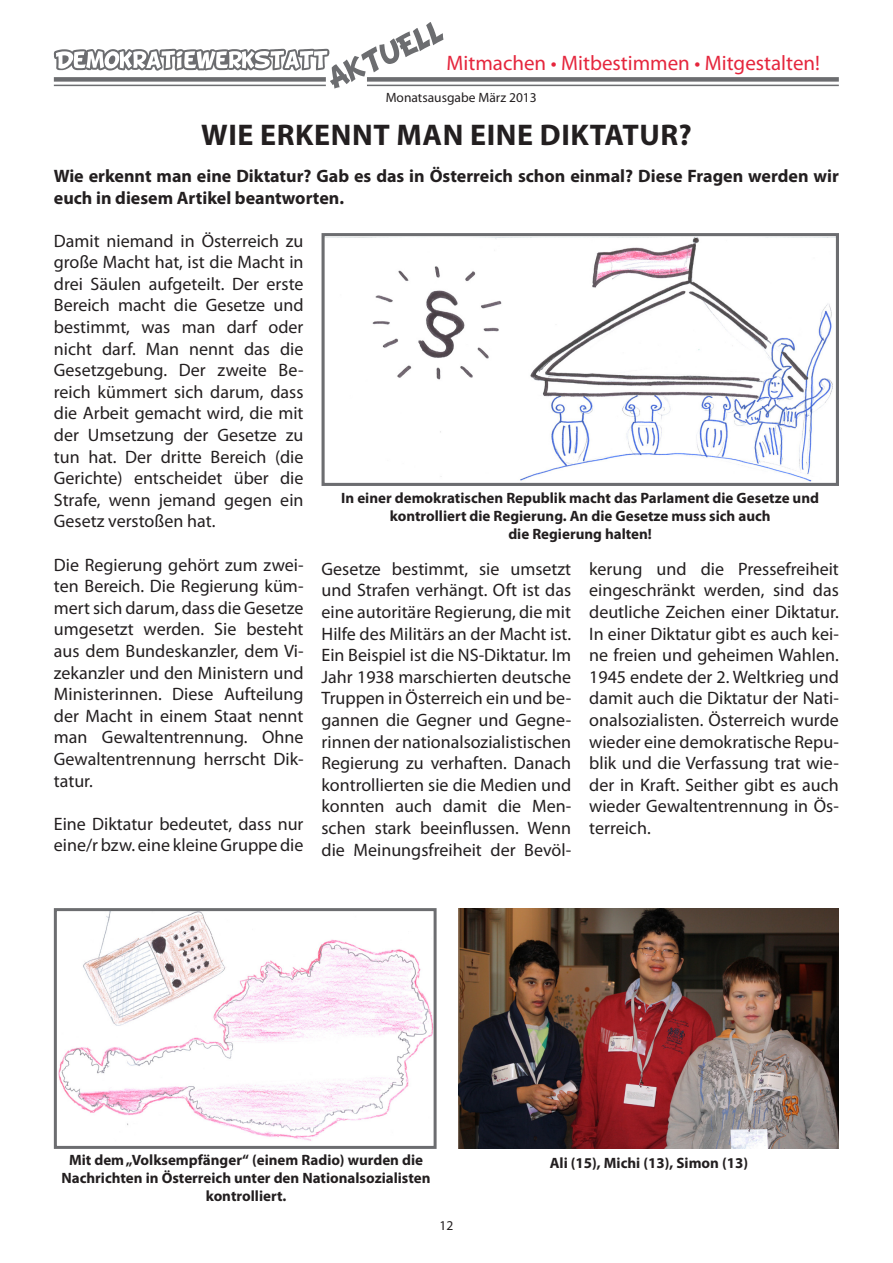
<style>
.page{position:relative;width:893px;height:1263px;background:#fff}
.page>*{position:absolute;margin:0;border:0;box-sizing:border-box;transform-origin:0 0}
.t1{font:700 30px "Myriad Pro";letter-spacing:.02em;color:#231f20}
.t2{font:21px "Myriad Pro";color:#e5263d}
.t3{font:18px/21.6px "Myriad Pro";color:#231f20;text-align:justify}
.t4{font:700 18px/21.6px "Myriad Pro";color:#231f20}
.t5{font:700 15px/18px "Myriad Pro";color:#231f20;text-align:center}
.t6{font:13.5px "Myriad Pro";color:#231f20}
</style>
<div class="page">
<div style="left:367px;top:77px;width:472px;height:5px;background:#6c6d70"></div>
<hr style="left:367px;top:85px;width:472px;height:1px;background:#6c6d70">
<svg style="left:54px;top:22px;width:389px;height:67px"></svg>
<img style="left:459px;top:908px;width:380px;height:241px">
<img style="left:326px;top:237px;width:509px;height:245px">
<div style="left:322px;top:233px;width:517px;height:253px;border:3px solid #6c6d70"></div>
<img style="left:58px;top:912px;width:375px;height:229px">
<div style="left:54px;top:908px;width:383px;height:241px;border:3px solid #6c6d70"></div>
<p class="t2" style="left:446px;top:50px;width:375px">Mitmachen • Mitbestimmen • Mitgestalten!</p>
<p class="t6" style="left:386px;top:89px;width:153px">Monatsausgabe März 2013</p>
<p class="t1" style="left:201px;top:116px;width:492px">WIE ERKENNT MAN EINE DIKTATUR?</p>
<p class="t4" style="left:54px;top:165px;width:787px">Wie erkennt man eine Diktatur? Gab es das in Österreich schon einmal? Diese Fragen werden wir euch in diesem Artikel beantworten.</p>
<p class="t3" style="left:54px;top:229px;width:251px">Damit niemand in Österreich zu große Macht hat, ist die Macht in drei Säulen aufgeteilt. Der erste Bereich macht die Gesetze und bestimmt, was man darf oder nicht darf. Man nennt das die Gesetzgebung. Der zweite Be&shy;reich kümmert sich darum, dass die Arbeit gemacht wird, die mit der Umsetzung der Gesetze zu tun hat. Der dritte Bereich (die Gerichte) entscheidet über die Strafe, wenn jemand gegen ein Gesetz verstoßen hat.</p>
<p class="t3" style="left:54px;top:553px;width:251px">Die Regierung gehört zum zwei&shy;ten Bereich. Die Regierung küm&shy;mert sich darum, dass die Gesetze umgesetzt werden. Sie besteht aus dem Bundeskanzler, dem Vi&shy;zekanzler und den Ministern und Ministerinnen. Diese Aufteilung der Macht in einem Staat nennt man Gewaltentrennung. Ohne Gewaltentrennung herrscht Dik&shy;tatur.</p>
<p class="t3" style="left:54px;top:813px;width:251px">Eine Diktatur bedeutet, dass nur eine/r bzw. eine kleine Gruppe die</p>
<p class="t5" style="left:341px;top:488px;width:479px">In einer demokratischen Republik macht das Parlament die Gesetze und kontrolliert die Regierung. An die Gesetze muss sich auch</p>
<p class="t5" style="left:508px;top:524px;width:145px">die Regierung halten!</p>
<p class="t3" style="left:322px;top:558px;width:251px">Gesetze bestimmt, sie umsetzt und Strafen verhängt. Oft ist das eine autoritäre Regierung, die mit Hilfe des Militärs an der Macht ist.<br>Ein Beispiel ist die NS-Diktatur. Im Jahr 1938 marschierten deutsche Truppen in Österreich ein und be&shy;gannen die Gegner und Gegne&shy;rinnen der nationalsozialistischen Regierung zu verhaften. Danach kontrollierten sie die Medien und konnten auch damit die Men&shy;schen stark beeinflussen. Wenn die Meinungsfreiheit der Bevöl-</p>
<p class="t3" style="left:589px;top:558px;width:251px">kerung und die Pressefreiheit eingeschränkt werden, sind das deutliche Zeichen einer Diktatur.<br>In einer Diktatur gibt es auch kei&shy;ne freien und geheimen Wahlen.<br>1945 endete der 2. Weltkrieg und damit auch die Diktatur der Nati&shy;onalsozialisten. Österreich wurde wieder eine demokratische Repu&shy;blik und die Verfassung trat wie&shy;der in Kraft. Seither gibt es auch wieder Gewaltentrennung in Ös&shy;terreich.</p>
<p class="t5" style="left:69px;top:1151px;width:356px">Mit dem „Volksempfänger“ (einem Radio) wurden die</p>
<p class="t5" style="left:550px;top:1153px;width:200px">Ali (15), Michi (13), Simon (13)</p>
<p class="t5" style="left:61px;top:1169px;width:371px">Nachrichten in Österreich unter den Nationalsozialisten kontrolliert.</p>
<p class="t6" style="left:440px;top:1217px;width:15px">12</p>
</div>
